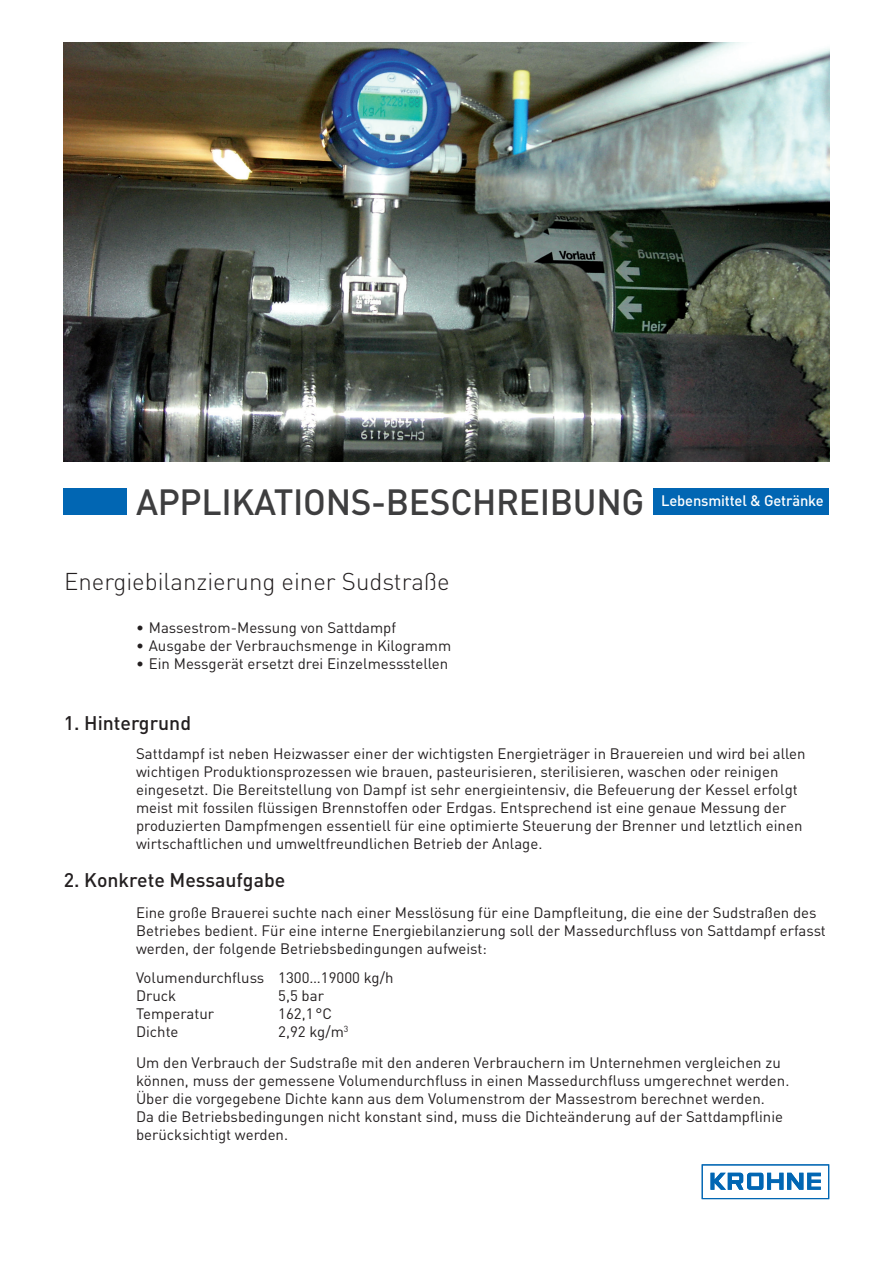
<style>
.page{position:relative;width:893px;height:1263px;background:#fff}
.page>*{position:absolute;margin:0;border:0;box-sizing:border-box;transform-origin:0 0}
.t1{font:500 36px "DIN";letter-spacing:-.01em;color:#3e3e3f}
.t2{font:300 24px "DIN";color:#231f20}
.t3{font:500 19.5px "DIN";color:#231f20}
.t4{font:15px/18px "DIN";color:#231f20}
.t5{font:500 15px "DIN";letter-spacing:-.01em;color:#fff}
</style>
<div class="page">
<svg style="left:702px;top:1164px;width:128px;height:36px"></svg>
<img style="left:64px;top:42px;width:765px;height:419px">
<div style="left:64px;top:488px;width:765px;height:26px;background:#0166b3"></div>
<div style="left:128px;top:486px;width:525px;height:29px;background:#fff"></div>
<h1 class="t1" style="left:136px;top:479px;width:510px">APPLIKATIONS-BESCHREIBUNG</h1>
<p class="t5" style="left:661px;top:491px;width:164px">Lebensmittel &amp; Getränke</p>
<h2 class="t2" style="left:64px;top:567px;width:387px">Energiebilanzierung einer Sudstraße</h2>
<p class="t4" style="left:136px;top:618px;width:262px">• Massestrom-Messung von Sattdampf</p>
<p class="t4" style="left:136px;top:636px;width:317px">• Ausgabe der Verbrauchsmenge in Kilogramm</p>
<p class="t4" style="left:136px;top:654px;width:314px">• Ein Messgerät ersetzt drei Einzelmessstellen</p>
<h3 class="t3" style="left:64px;top:710px;width:129px">1. Hintergrund</h3>
<p class="t4" style="left:136px;top:744px;width:671px">Sattdampf ist neben Heizwasser einer der wichtigsten Energieträger in Brauereien und wird bei allen wichtigen Produktionsprozessen wie brauen, pasteurisieren, sterilisieren, waschen oder reinigen eingesetzt. Die Bereitstellung von Dampf ist sehr energieintensiv, die Befeuerung der Kessel erfolgt meist mit fossilen flüssigen Brennstoffen oder Erdgas. Entsprechend ist eine genaue Messung der produzierten Dampfmengen essentiell für eine optimierte Steuerung der Brenner und letztlich einen wirtschaftlichen und umweltfreundlichen Betrieb der Anlage.</p>
<h3 class="t3" style="left:64px;top:867px;width:223px">2. Konkrete Messaufgabe</h3>
<p class="t4" style="left:136px;top:903px;width:691px">Eine große Brauerei suchte nach einer Messlösung für eine Dampfleitung, die eine der Sudstraßen des<br>Betriebes bedient. Für eine interne Energiebilanzierung soll der Massedurchfluss von Sattdampf erfasst werden, der folgende Betriebsbedingungen aufweist:</p>
<p class="t4" style="left:136px;top:968px;width:259px">Volumendurchfluss 1300…19000 kg/h<br>Druck</p>
<p class="t4" style="left:278px;top:986px;width:47px">5,5 bar</p>
<p class="t4" style="left:136px;top:1004px;width:80px">Temperatur</p>
<p class="t4" style="left:278px;top:1004px;width:55px">162,1°C</p>
<p class="t4" style="left:136px;top:1022px;width:44px">Dichte</p>
<p class="t4" style="left:136px;top:1016px;width:646px;line-height:30.8px;text-indent:142px">2,92 kg/m<sup>3<br></sup>Um den Verbrauch der Sudstraße mit den anderen Verbrauchern im Unternehmen vergleichen zu</p>
<p class="t4" style="left:136px;top:1071px;width:655px">können, muss der gemessene Volumendurchfluss in einen Massedurchfluss umgerechnet werden.<br>Über die vorgegebene Dichte kann aus dem Volumenstrom der Massestrom berechnet werden.<br>Da die Betriebsbedingungen nicht konstant sind, muss die Dichteänderung auf der Sattdampflinie berücksichtigt werden.</p>
</div>
